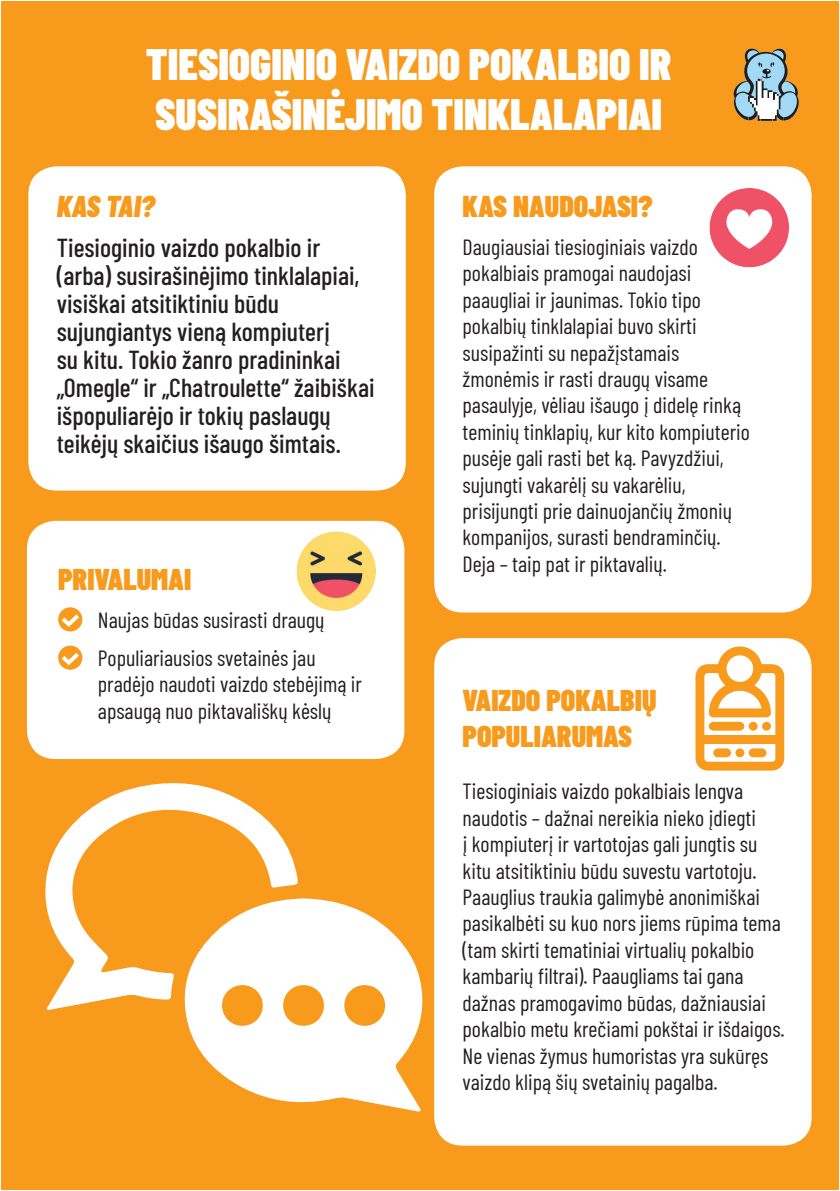
<style>
.page{position:relative;width:840px;height:1191px;background:#fff}
.page>*{position:absolute;margin:0;border:0;box-sizing:border-box;transform-origin:0 0}
.t1{font:900 44px/50px "Barlow Condensed";color:#fff}
.t2{font:900 30px/36px "Barlow Condensed";color:#f89a1c}
.t3{font:italic 900 30px "Barlow Condensed";letter-spacing:-.015em;color:#f89a1c}
.t4{font:500 26px/28px "Barlow Condensed";color:#231f20}
.t5{font:22px/26.4px "Barlow Condensed";color:#231f20}
</style>
<div class="page">
<div style="left:1px;top:1px;width:837px;height:1189px;background:#f89a1c"></div>
<div style="left:28px;top:166px;width:377px;height:324px;background:#fff;border-radius:28px"></div>
<div style="left:434px;top:166px;width:377px;height:446px;background:#fff;border-radius:28px"></div>
<div style="left:434px;top:638px;width:377px;height:507px;background:#fff;border-radius:28px"></div>
<div style="left:27px;top:521px;width:377px;height:238px;background:#fff;border-radius:28px"></div>
<img style="left:296px;top:531px;width:80px;height:80px">
<svg style="left:733px;top:48px;width:66px;height:73px"></svg>
<div style="left:58px;top:607px;width:24px;height:24px;background:#f89a1c;border-radius:50%"></div>
<svg style="left:62px;top:614px;width:17px;height:13px"></svg>
<div style="left:58px;top:645px;width:24px;height:25px;background:#f89a1c;border-radius:50%"></div>
<svg style="left:62px;top:653px;width:17px;height:12px"></svg>
<img style="left:709px;top:188px;width:80px;height:80px">
<svg style="left:185px;top:898px;width:238px;height:214px;fill:#fff"></svg>
<svg style="left:45px;top:783px;width:253px;height:227px"></svg>
<svg style="left:695px;top:646px;width:88px;height:124px"></svg>
<div style="left:735px;top:748px;width:9px;height:9px;background:#f89a1c;border-radius:50%"></div>
<h1 class="t1" style="left:146px;top:37px;width:526px">TIESIOGINIO VAIZDO POKALBIO IR<br>SUSIRAŠINĖJIMO TINKLALAPIAI</h1>
<h2 class="t3" style="left:57px;top:185px;width:99px">KAS TAI?</h2>
<p class="t4" style="left:57px;top:231px;width:319px">Tiesioginio vaizdo pokalbio ir (arba) susirašinėjimo tinklalapiai, visiškai atsitiktiniu būdu sujungiantys vieną kompiuterį<br>su kitu. Tokio žanro pradininkai „Omegle“ ir „Chatroulette“ žaibiškai išpopuliarėjo ir tokių paslaugų teikėjų skaičius išaugo šimtais.</p>
<h2 class="t2" style="left:58px;top:560px;width:135px">PRIVALUMAI</h2>
<p class="t5" style="left:98px;top:599px;width:228px;line-height:37.8px">Naujas būdas susirasti draugų<br>Populiariausios svetainės jau</p>
<p class="t5" style="left:98px;top:669px;width:265px">pradėjo naudoti vaizdo stebėjimą ir apsaugą nuo piktavališkų kėslų</p>
<h2 class="t2" style="left:462px;top:187px;width:191px">KAS NAUDOJASI?</h2>
<p class="t5" style="left:462px;top:232px;width:288px">Daugiausiai tiesioginiais vaizdo pokalbiais pramogai naudojasi paaugliai ir jaunimas. Tokio tipo pokalbių tinklalapiai buvo skirti susipažinti su nepažįstamais žmonėmis ir rasti draugų visame pasaulyje, vėliau išaugo į didelę rinką teminių tinklapių, kur kito kompiuterio pusėje gali rasti bet ką. Pavyzdžiui, sujungti vakarėlį su vakarėliu, prisijungti prie dainuojančių žmonių kompanijos, surasti bendraminčių.<br>Deja – taip pat ir piktavalių.</p>
<h2 class="t2" style="left:462px;top:680px;width:195px">VAIZDO POKALBIŲ<br>POPULIARUMAS</h2>
<p class="t5" style="left:462px;top:776px;width:323px">Tiesioginiais vaizdo pokalbiais lengva naudotis – dažnai nereikia nieko įdiegti<br>į kompiuterį ir vartotojas gali jungtis su kitu atsitiktiniu būdu suvestu vartotoju.<br>Paauglius traukia galimybė anonimiškai pasikalbėti su kuo nors jiems rūpima tema (tam skirti tematiniai virtualių pokalbio kambarių filtrai). Paaugliams tai gana dažnas pramogavimo būdas, dažniausiai pokalbio metu krečiami pokštai ir išdaigos.<br>Ne vienas žymus humoristas yra sukūręs vaizdo klipą šių svetainių pagalba.</p>
</div>
